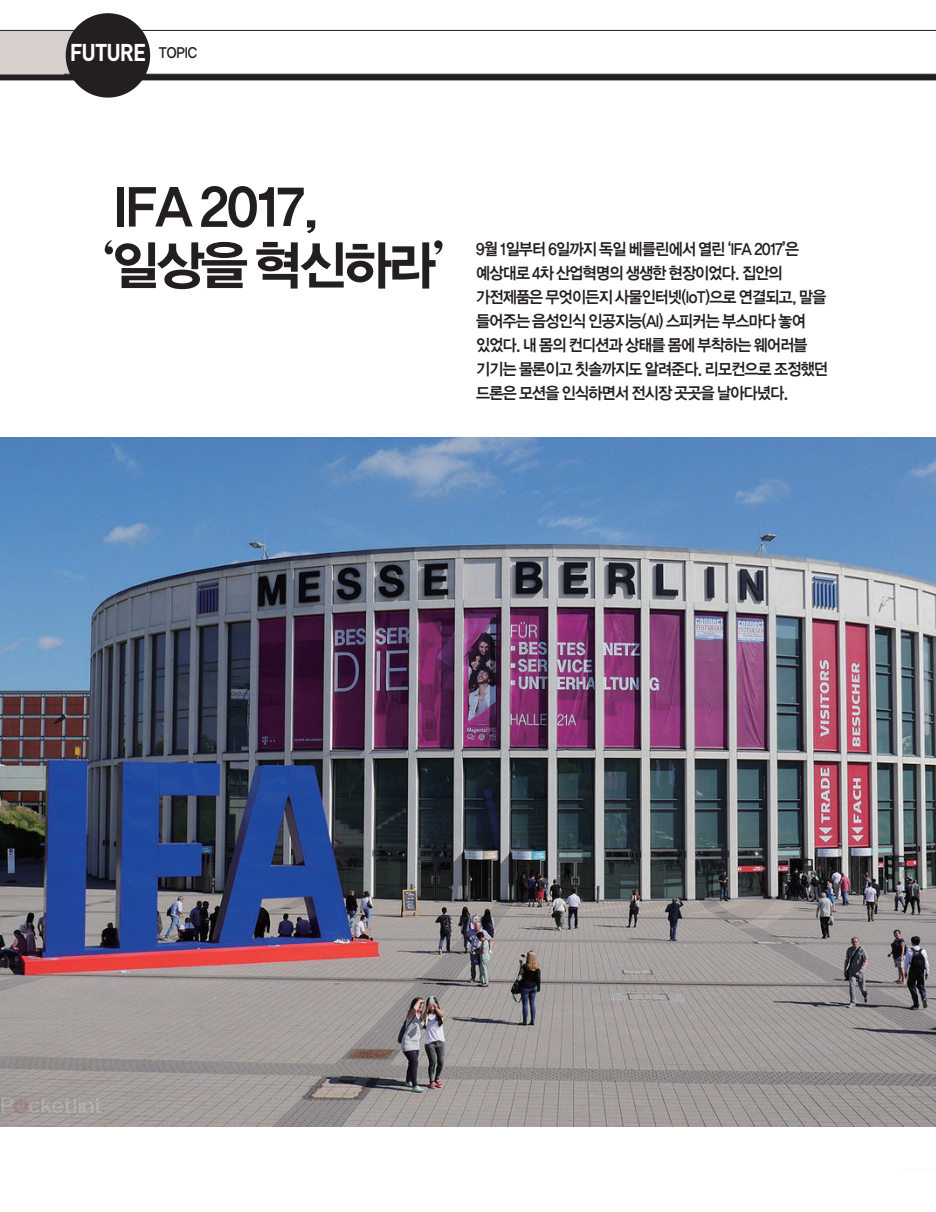
<style>
.page{position:relative;width:936px;height:1212px;background:#fff}
.page>*{position:absolute;margin:0;border:0;box-sizing:border-box;transform-origin:0 0}
.t1{font:52.5px/58.5px "YDVYGO Std 15";letter-spacing:-.055em;color:#231f20}
.t2{font:700 24px "DIN";letter-spacing:-.045em;color:#fff;scale:.9 1}
.t3{font:16.5px/24px "YDVYGO Std 14";letter-spacing:-.045em;color:#231f20;scale:.92 1}
.s1{font-family:"YDVY Mj O Std 15"}
</style>
<div class="page">
<div style="left:0;top:31px;width:90px;height:43px;background:#d6cfcc"></div>
<div style="left:0;top:74px;width:935px;height:6px;background:#231f20"></div>
<hr style="left:0;top:30px;width:935px;height:1px;background:#231f20">
<div style="left:66px;top:13px;width:84px;height:85px;background:#231f20;border-radius:50%"></div>
<img style="left:0;top:438px;width:935px;height:689px">
<h2 class="t2" style="left:70px;top:39px;width:143px">FUTURE <sup>TOPIC</sup></h2>
<h1 class="t1" style="left:103px;top:180px;width:343px">IFA 2017, <span class="s1">‘</span>일상을 혁신하라<span class="s1">’</span></h1>
<p class="t3" style="left:476px;top:237px;width:384px">9월 1일부터 6일까지 독일 베를린에서 열린 ‘IFA 2017’은 예상대로 4차 산업혁명의 생생한 현장이었다. 집안의 가전제품은 무엇이든지 사물인터넷(IOT)으로 연결되고, 말을 들어주는 음성인식 인공지능(AI) 스피커는 부스마다 놓여 있었다. 내 몸의 컨디션과 상태를 몸에 부착하는 웨어러블 기기는 물론이고 칫솔까지도 알려준다. 리모컨으로 조정했던 드론은 모션을 인식하면서 전시장 곳곳을 날아다녔다.</p>
</div>
